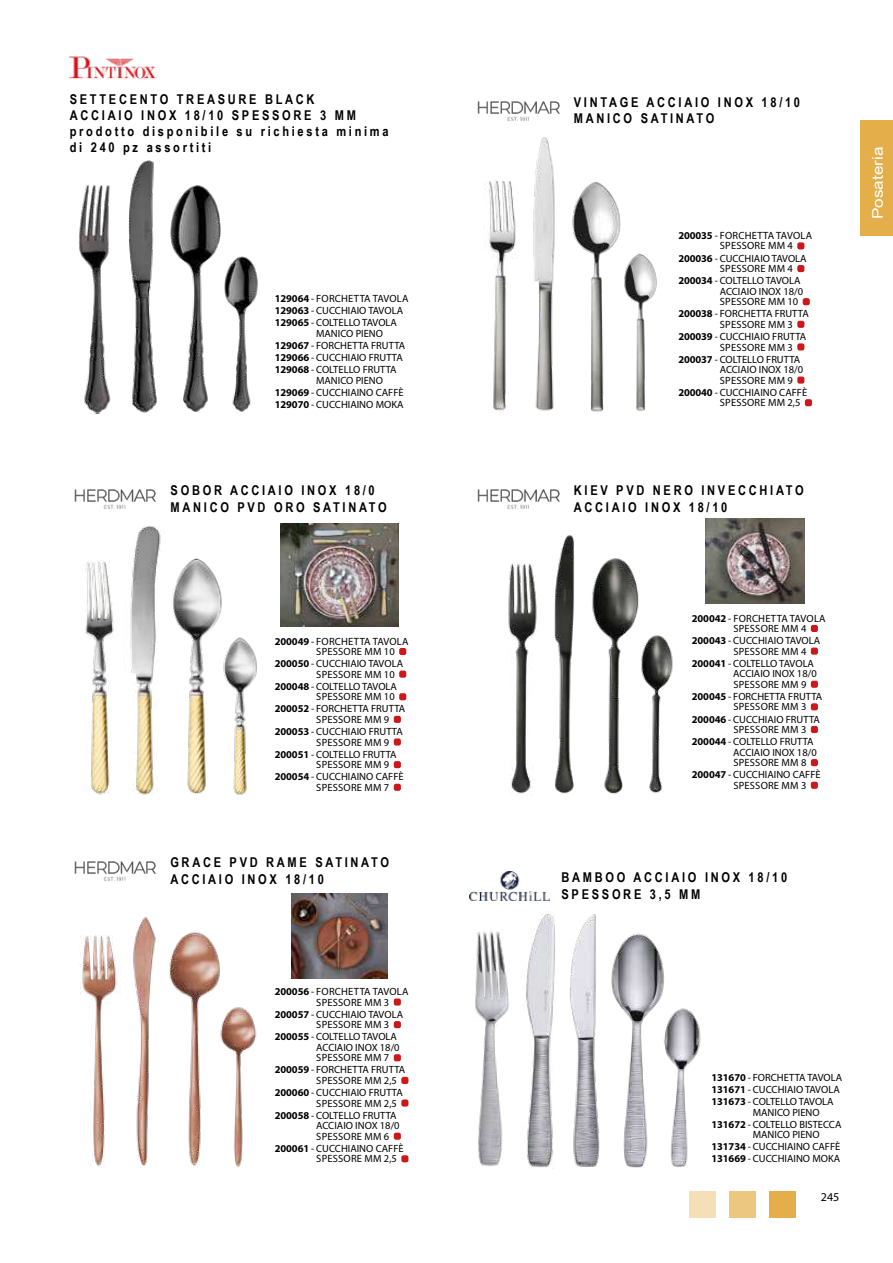
<style>
.page{position:relative;width:893px;height:1263px;background:#fff}
.page>*{position:absolute;margin:0;border:0;box-sizing:border-box;transform-origin:0 0}
.t1{font:14.7px "Arial Narrow";color:#fff;scale:1.43 1}
.t2{font:700 13.5px/16.2px "Arial Narrow";letter-spacing:.2em;color:#000}
.t3{font:12px "Myriad Pro";color:#000}
.t4{font:10.5px/10.5px "Myriad Pro";color:#000}
.t5{font:10.5px/10.5px "Myriad Pro";letter-spacing:.02em;color:#000}
.s1{font-weight:700}
</style>
<div class="page">
<img style="left:69px;top:56px;width:87px;height:24px">
<img style="left:224px;top:256px;width:34px;height:156px">
<img style="left:128px;top:160px;width:29px;height:253px">
<img style="left:170px;top:185px;width:51px;height:227px">
<img style="left:78px;top:184px;width:33px;height:229px">
<div style="left:399px;top:648px;width:7px;height:7px;background:#cd1719;border-radius:2px"></div>
<div style="left:399px;top:671px;width:7px;height:7px;background:#cd1719;border-radius:2px"></div>
<div style="left:399px;top:693px;width:7px;height:7px;background:#cd1719;border-radius:2px"></div>
<div style="left:394px;top:716px;width:7px;height:7px;background:#cd1719;border-radius:2px"></div>
<div style="left:394px;top:738px;width:7px;height:7px;background:#cd1719;border-radius:2px"></div>
<div style="left:394px;top:761px;width:7px;height:7px;background:#cd1719;border-radius:2px"></div>
<div style="left:394px;top:784px;width:7px;height:7px;background:#cd1719;border-radius:2px"></div>
<div style="left:394px;top:998px;width:7px;height:7px;background:#cd1719;border-radius:2px"></div>
<div style="left:394px;top:1021px;width:7px;height:7px;background:#cd1719;border-radius:2px"></div>
<div style="left:394px;top:1054px;width:7px;height:7px;background:#cd1719;border-radius:2px"></div>
<div style="left:401px;top:1077px;width:7px;height:7px;background:#cd1719;border-radius:2px"></div>
<div style="left:401px;top:1099px;width:7px;height:7px;background:#cd1719;border-radius:2px"></div>
<div style="left:394px;top:1132px;width:7px;height:8px;background:#cd1719;border-radius:2px"></div>
<div style="left:401px;top:1155px;width:7px;height:7px;background:#cd1719;border-radius:2px"></div>
<div style="left:797px;top:242px;width:7px;height:7px;background:#cd1719;border-radius:2px"></div>
<div style="left:797px;top:265px;width:7px;height:7px;background:#cd1719;border-radius:2px"></div>
<div style="left:803px;top:298px;width:7px;height:7px;background:#cd1719;border-radius:2px"></div>
<div style="left:797px;top:321px;width:7px;height:7px;background:#cd1719;border-radius:2px"></div>
<div style="left:797px;top:343px;width:7px;height:7px;background:#cd1719;border-radius:2px"></div>
<div style="left:797px;top:376px;width:7px;height:8px;background:#cd1719;border-radius:2px"></div>
<div style="left:805px;top:399px;width:7px;height:7px;background:#cd1719;border-radius:2px"></div>
<div style="left:811px;top:625px;width:7px;height:7px;background:#cd1719;border-radius:2px"></div>
<div style="left:811px;top:647px;width:7px;height:8px;background:#cd1719;border-radius:2px"></div>
<div style="left:811px;top:681px;width:7px;height:7px;background:#cd1719;border-radius:2px"></div>
<div style="left:811px;top:703px;width:7px;height:7px;background:#cd1719;border-radius:2px"></div>
<div style="left:811px;top:726px;width:7px;height:7px;background:#cd1719;border-radius:2px"></div>
<div style="left:811px;top:759px;width:7px;height:7px;background:#cd1719;border-radius:2px"></div>
<div style="left:811px;top:782px;width:7px;height:7px;background:#cd1719;border-radius:2px"></div>
<img style="left:484px;top:181px;width:33px;height:231px">
<img style="left:572px;top:182px;width:49px;height:230px">
<img style="left:624px;top:253px;width:33px;height:158px">
<img style="left:533px;top:137px;width:22px;height:274px">
<img style="left:508px;top:563px;width:29px;height:232px">
<img style="left:554px;top:535px;width:20px;height:259px">
<img style="left:592px;top:558px;width:47px;height:236px">
<img style="left:638px;top:634px;width:35px;height:160px">
<img style="left:85px;top:560px;width:29px;height:235px">
<img style="left:130px;top:525px;width:31px;height:270px">
<img style="left:172px;top:558px;width:50px;height:236px">
<img style="left:219px;top:631px;width:38px;height:164px">
<img style="left:80px;top:935px;width:37px;height:232px">
<img style="left:133px;top:917px;width:23px;height:249px">
<img style="left:169px;top:931px;width:51px;height:235px">
<img style="left:216px;top:1002px;width:41px;height:165px">
<img style="left:477px;top:101px;width:83px;height:20px">
<img style="left:477px;top:489px;width:83px;height:20px">
<img style="left:74px;top:489px;width:82px;height:20px">
<img style="left:74px;top:861px;width:82px;height:20px">
<img style="left:470px;top:871px;width:79px;height:29px">
<img style="left:612px;top:933px;width:52px;height:235px">
<img style="left:656px;top:1005px;width:45px;height:163px">
<img style="left:526px;top:911px;width:29px;height:258px">
<img style="left:475px;top:931px;width:34px;height:235px">
<img style="left:569px;top:914px;width:43px;height:252px">
<img style="left:281px;top:524px;width:118px;height:103px">
<img style="left:706px;top:519px;width:98px;height:84px">
<img style="left:292px;top:894px;width:96px;height:84px">
<div style="left:860px;top:120px;width:33px;height:116px;background:#e4af4a"></div>
<div style="left:690px;top:1191px;width:26px;height:27px;background:#f4dfb7"></div>
<div style="left:729px;top:1191px;width:27px;height:27px;background:#ecc780"></div>
<div style="left:769px;top:1191px;width:26px;height:27px;background:#e4af4a"></div>
<p class="t2" style="left:70px;top:90px;width:320px">SETTECENTO TREASURE BLACK<br>ACCIAIO INOX 18/10 SPESSORE 3 MM prodotto disponibile su richiesta minima di 240 pz assortiti</p>
<p class="t4" style="left:275px;top:292px;width:135px;line-height:12.1px"><span class="s1">129064</span> - FORCHETTA TAVOLA<br><span class="s1">129063</span> - CUCCHIAIO TAVOLA<br><span class="s1">129065</span> - COLTELLO TAVOLA</p>
<p class="t4" style="left:275px;top:327px;width:132px;line-height:12.1px;text-indent:41px">MANICO PIENO<br><span class="s1">129067</span> - FORCHETTA FRUTTA<br><span class="s1">129066</span> - CUCCHIAIO FRUTTA<br><span class="s1">129068</span> - COLTELLO FRUTTA</p>
<p class="t4" style="left:275px;top:374px;width:130px;line-height:12.1px;text-indent:41px">MANICO PIENO<br><span class="s1">129069</span> - CUCCHIAINO CAFFÈ<br><span class="s1">129070</span> - CUCCHIAINO MOKA</p>
<p class="t2" style="left:574px;top:94px;width:228px">VINTAGE ACCIAIO INOX 18/10<br>MANICO SATINATO</p>
<p class="t5" style="left:720px;top:230px;width:94px;text-indent:-41px"><span class="s1">200035</span> - FORCHETTA TAVOLA<br>SPESSORE MM 4</p>
<p class="t4" style="left:720px;top:253px;width:88px;text-indent:-41px"><span class="s1">200036</span> - CUCCHIAIO TAVOLA<br>SPESSORE MM 4</p>
<p class="t4" style="left:720px;top:275px;width:85px;text-indent:-41px"><span class="s1">200034</span> - COLTELLO TAVOLA<br>ACCIAIO INOX 18/0<br>SPESSORE MM 10</p>
<p class="t4" style="left:720px;top:308px;width:90px;text-indent:-41px"><span class="s1">200038</span> - FORCHETTA FRUTTA<br>SPESSORE MM 3</p>
<p class="t4" style="left:720px;top:331px;width:88px;text-indent:-41px"><span class="s1">200039</span> - CUCCHIAIO FRUTTA<br>SPESSORE MM 3</p>
<p class="t4" style="left:720px;top:354px;width:85px;text-indent:-41px"><span class="s1">200037</span> - COLTELLO FRUTTA<br>ACCIAIO INOX 18/0<br>SPESSORE MM 9</p>
<p class="t4" style="left:720px;top:387px;width:89px;text-indent:-41px"><span class="s1">200040</span> - CUCCHIAINO CAFFÈ<br>SPESSORE MM 2,5</p>
<p class="t2" style="left:171px;top:482px;width:218px">SOBOR ACCIAIO INOX 18/0<br>MANICO PVD ORO SATINATO</p>
<p class="t2" style="left:574px;top:482px;width:231px">KIEV PVD NERO INVECCHIATO<br>ACCIAIO INOX 18/10</p>
<h1 class="t1" style="left:867px;top:219px;width:52px;rotate:-90deg">Posateria</h1>
<p class="t5" style="left:316px;top:636px;width:94px;text-indent:-41px"><span class="s1">200049</span> - FORCHETTA TAVOLA<br>SPESSORE MM 10</p>
<p class="t4" style="left:316px;top:658px;width:88px;text-indent:-41px"><span class="s1">200050</span> - CUCCHIAIO TAVOLA<br>SPESSORE MM 10</p>
<p class="t4" style="left:275px;top:681px;width:124px;text-align:right"><span class="s1">200048</span> - COLTELLO TAVOLA<br>SPESSORE MM 10</p>
<p class="t4" style="left:316px;top:703px;width:90px;text-indent:-41px"><span class="s1">200052</span> - FORCHETTA FRUTTA<br>SPESSORE MM 9</p>
<p class="t4" style="left:316px;top:726px;width:88px;text-indent:-41px"><span class="s1">200053</span> - CUCCHIAIO FRUTTA<br>SPESSORE MM 9</p>
<p class="t4" style="left:316px;top:749px;width:82px;text-indent:-41px"><span class="s1">200051</span> - COLTELLO FRUTTA<br>SPESSORE MM 9</p>
<p class="t4" style="left:316px;top:771px;width:89px;text-indent:-41px"><span class="s1">200054</span> - CUCCHIAINO CAFFÈ<br>SPESSORE MM 7</p>
<p class="t2" style="left:170px;top:854px;width:220px">GRACE PVD RAME SATINATO<br>ACCIAIO INOX 18/10</p>
<p class="t5" style="left:316px;top:986px;width:94px;text-indent:-41px"><span class="s1">200056</span> - FORCHETTA TAVOLA<br>SPESSORE MM 3</p>
<p class="t4" style="left:316px;top:1009px;width:88px;text-indent:-41px"><span class="s1">200057</span> - CUCCHIAIO TAVOLA<br>SPESSORE MM 3</p>
<p class="t4" style="left:316px;top:1031px;width:85px;text-indent:-41px"><span class="s1">200055</span> - COLTELLO TAVOLA<br>ACCIAIO INOX 18/0<br>SPESSORE MM 7</p>
<p class="t4" style="left:316px;top:1064px;width:90px;text-indent:-41px"><span class="s1">200059</span> - FORCHETTA FRUTTA<br>SPESSORE MM 2,5</p>
<p class="t4" style="left:316px;top:1087px;width:88px;text-indent:-41px"><span class="s1">200060</span> - CUCCHIAIO FRUTTA<br>SPESSORE MM 2,5</p>
<p class="t4" style="left:316px;top:1110px;width:85px;text-indent:-41px"><span class="s1">200058</span> - COLTELLO FRUTTA<br>ACCIAIO INOX 18/0<br>SPESSORE MM 6</p>
<p class="t4" style="left:316px;top:1143px;width:89px;text-indent:-41px"><span class="s1">200061</span> - CUCCHIAINO CAFFÈ<br>SPESSORE MM 2,5</p>
<p class="t5" style="left:733px;top:613px;width:94px;text-indent:-41px"><span class="s1">200042</span> - FORCHETTA TAVOLA<br>SPESSORE MM 4</p>
<p class="t4" style="left:733px;top:635px;width:88px;text-indent:-41px"><span class="s1">200043</span> - CUCCHIAIO TAVOLA<br>SPESSORE MM 4</p>
<p class="t4" style="left:733px;top:658px;width:85px;text-indent:-41px"><span class="s1">200041</span> - COLTELLO TAVOLA<br>ACCIAIO INOX 18/0<br>SPESSORE MM 9</p>
<p class="t4" style="left:733px;top:691px;width:90px;text-indent:-41px"><span class="s1">200045</span> - FORCHETTA FRUTTA<br>SPESSORE MM 3</p>
<p class="t4" style="left:733px;top:714px;width:88px;text-indent:-41px"><span class="s1">200046</span> - CUCCHIAIO FRUTTA<br>SPESSORE MM 3</p>
<p class="t4" style="left:733px;top:736px;width:85px;text-indent:-41px"><span class="s1">200044</span> - COLTELLO FRUTTA<br>ACCIAIO INOX 18/0<br>SPESSORE MM 8</p>
<p class="t4" style="left:733px;top:769px;width:89px;text-indent:-41px"><span class="s1">200047</span> - CUCCHIAINO CAFFÈ<br>SPESSORE MM 3</p>
<p class="t2" style="left:562px;top:869px;width:227px">BAMBOO ACCIAIO INOX 18/10<br>SPESSORE 3,5 MM</p>
<p class="t4" style="left:711px;top:1071px;width:132px;line-height:12.1px"><span class="s1">131670</span> - FORCHETTA TAVOLA<br><span class="s1">131671</span> - CUCCHIAIO TAVOLA<br><span class="s1">131673</span> - COLTELLO TAVOLA</p>
<p class="t4" style="left:711px;top:1106px;width:132px;line-height:12.1px;text-indent:41px">MANICO PIENO<br><span class="s1">131672</span> - COLTELLO BISTECCA</p>
<p class="t4" style="left:711px;top:1128px;width:130px;line-height:12.1px;text-indent:41px">MANICO PIENO<br><span class="s1">131734</span> - CUCCHIAINO CAFFÈ<br><span class="s1">131669</span> - CUCCHIAINO MOKA</p>
<p class="t3" style="left:821px;top:1190px;width:20px">245</p>
</div>
